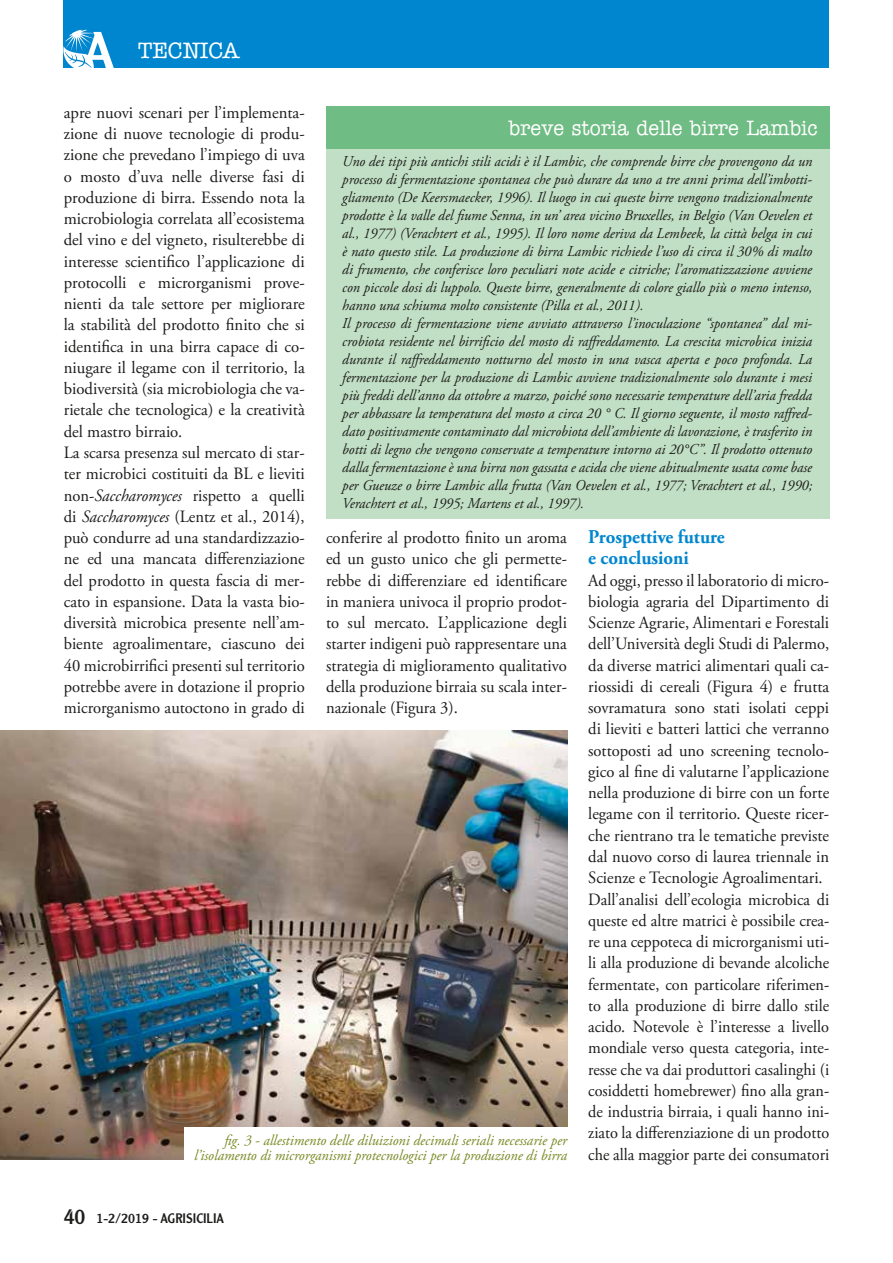
<style>
.page{position:relative;width:893px;height:1263px;background:#fff}
.page>*{position:absolute;margin:0;border:0;box-sizing:border-box;transform-origin:0 0}
.t1{font:500 22.5px "American Typewriter";color:#fff}
.t2{font:500 21px "American Typewriter";color:#fff;scale:.94 1}
.t3{font:700 19.5px/21.3px "Adobe Garamond Pro";color:#0086ce;scale:.96 1}
.t4{font:17.25px/21.3px "Adobe Garamond Pro";color:#1c1c1b;text-align:justify;scale:.96 1}
.t5{font:17.25px/21.3px "Adobe Garamond Pro";color:#1c1c1b}
.t6{font:italic 15px/18px "Adobe Garamond Pro";color:#1c1c1b;scale:.95 1}
.t7{font:italic 15px/15px "Adobe Garamond Pro";color:#798822;text-align:right;scale:.96 1}
.t8{font:13.5px "Clearface Gothic LH";color:#1c1c1b}
.s1{font-style:italic}
.s2{font-size:21px}
</style>
<div class="page">
<div style="left:64px;top:0;width:765px;height:68px;background:#0086ce"></div>
<svg style="left:63px;top:30px;width:51px;height:38px"></svg>
<div style="left:326px;top:106px;width:503px;height:413px;background:#c1dfc4"></div>
<div style="left:326px;top:106px;width:503px;height:43px;background:#6fbc84"></div>
<img style="left:0;top:730px;width:567px;height:430px">
<div style="left:184px;top:1127px;width:392px;height:39px;background:#fff"></div>
<h1 class="t1" style="left:138px;top:38px;width:103px">TECNICA</h1>
<p class="t5" style="left:64px;top:102px;width:242px">apre nuovi scenari per l’implementa&shy;zione di nuove tecnologie di produ&shy;zione che prevedano l’impiego di uva o mosto d’uva nelle diverse fasi di produzione di birra. Essendo nota la microbiologia correlata all’ecosistema del vino e del vigneto, risulterebbe di interesse scientifico l’applicazione di protocolli e microrganismi prove&shy;nienti da tale settore per migliorare la stabilità del prodotto finito che si identifica in una birra capace di co&shy;niugare il legame con il territorio, la biodiversità (sia microbiologia che va&shy;rietale che tecnologica) e la creatività del mastro birraio.<br>La scarsa presenza sul mercato di star&shy;ter microbici costituiti da BL e lieviti non-<span class="s1">Saccharomyces</span> rispetto a quelli di <span class="s1">Saccharomyces</span> (Lentz et al., 2014), può condurre ad una standardizzazio&shy;ne ed una mancata differenziazione del prodotto in questa fascia di mer&shy;cato in espansione. Data la vasta bio&shy;diversità microbica presente nell’am&shy;biente agroalimentare, ciascuno dei 40 microbirrifici presenti sul territorio potrebbe avere in dotazione il proprio microrganismo autoctono in grado di</p>
<h2 class="t2" style="left:509px;top:116px;width:330px">breve storia delle birre Lambic</h2>
<p class="t6" style="left:342px;top:153px;width:496px">Uno dei tipi più antichi stili acidi è il Lambic, che comprende birre che provengono da un processo di fermentazione spontanea che può durare da uno a tre anni prima dell’imbotti&shy;gliamento (De Keersmaecker, 1996). Il luogo in cui queste birre vengono tradizionalmente prodotte è la valle del fiume Senna, in un’ area vicino Bruxelles, in Belgio (Van Oevelen et al., 1977) (Verachtert et al., 1995). Il loro nome deriva da Lembeek, la città belga in cui è nato questo stile. La produzione di birra Lambic richiede l’uso di circa il 30% di malto di frumento, che conferisce loro peculiari note acide e citriche; l’aromatizzazione avviene con piccole dosi di luppolo. Queste birre, generalmente di colore giallo più o meno intenso, hanno una schiuma molto consistente (Pilla et al., 2011).<br>Il processo di fermentazione viene avviato attraverso l’inoculazione “spontanea” dal mi&shy;crobiota residente nel birrificio del mosto di raffreddamento. La crescita microbica inizia durante il raffreddamento notturno del mosto in una vasca aperta e poco profonda. La fermentazione per la produzione di Lambic avviene tradizionalmente solo durante i mesi più freddi dell’anno da ottobre a marzo, poiché sono necessarie temperature dell’aria fredda per abbassare la temperatura del mosto a circa 20 ° C. Il giorno seguente, il mosto raffred&shy;dato positivamente contaminato dal microbiota dell’ambiente di lavorazione, è trasferito in botti di legno che vengono conservate a temperature intorno ai 20°C”. Il prodotto ottenuto dalla fermentazione è una birra non gassata e acida che viene abitualmente usata come base per Gueuze o birre Lambic alla frutta (Van Oevelen et al., 1977; Verachtert et al., 1990; Verachtert et al., 1995; Martens et al., 1997).</p>
<p class="t4" style="left:326px;top:527px;width:253px">conferire al prodotto finito un aroma ed un gusto unico che gli permette&shy;rebbe di differenziare ed identificare in maniera univoca il proprio prodot&shy;to sul mercato. L’applicazione degli starter indigeni può rappresentare una strategia di miglioramento qualitativo della produzione birraia su scala inter&shy;nazionale (Figura 3).</p>
<h3 class="t3" style="left:588px;top:527px;width:144px">Prospettive future e conclusioni</h3>
<p class="t4" style="left:588px;top:570px;width:253px;text-align:left">Ad oggi, presso il laboratorio di micro&shy;biologia agraria del Dipartimento di Scienze Agrarie, Alimentari e Forestali dell’Università degli Studi di Palermo, da diverse matrici alimentari quali ca&shy;riossidi di cereali (Figura 4) e frutta sovramatura sono stati isolati ceppi di lieviti e batteri lattici che verranno sottoposti ad uno screening tecnolo&shy;gico al fine di valutarne l’applicazione nella produzione di birre con un forte legame con il territorio. Queste ricer&shy;che rientrano tra le tematiche previste dal nuovo corso di laurea triennale in Scienze e Tecnologie Agroalimentari.<br>Dall’analisi dell’ecologia microbica di queste ed altre matrici è possibile crea&shy;re una ceppoteca di microrganismi uti&shy;li alla produzione di bevande alcoliche fermentate, con particolare riferimen&shy;to alla produzione di birre dallo stile acido. Notevole è l’interesse a livello mondiale verso questa categoria, inte&shy;resse che va dai produttori casalinghi (i cosiddetti homebrewer) fino alla gran&shy;de industria birraia, i quali hanno ini&shy;ziato la differenziazione di un prodotto che alla maggior parte dei consumatori</p>
<p class="t7" style="left:194px;top:1133px;width:390px">fig. 3 - allestimento delle diluizioni decimali seriali necessarie per l’isolamento di microrganismi protecnologici per la produzione di birra</p>
<p class="t8" style="left:64px;top:1209px;width:162px"><span class="s2">40</span> 1-2/2019 - AGRISICILIA</p>
</div>
